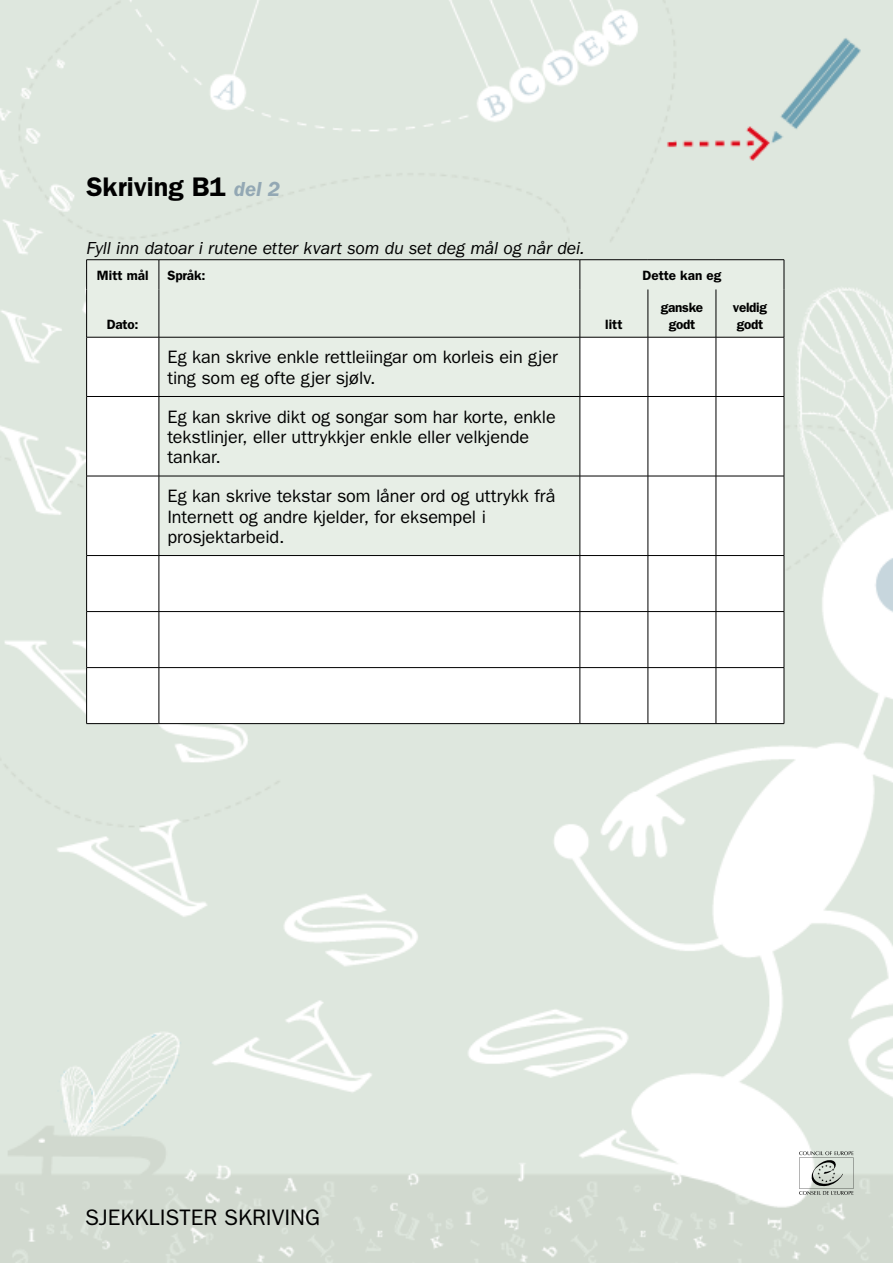
<style>
.page{position:relative;width:893px;height:1263px;background:#fff}
.page>*{position:absolute;margin:0;border:0;box-sizing:border-box;transform-origin:0 0}
.Overskrift_1{font:600 27px "Franklin Gothic";color:#000}
.t1{font:22.5px "Franklin Gothic";color:#000}
.Sjekklistebrød{font:18px/20.2px "Franklin Gothic";letter-spacing:-.005em;color:#000}
.Ingress{font:italic 18px "Franklin Gothic";letter-spacing:-.01em;color:#000}
.Overskrift_1-2{font:600 13.5px "Franklin Gothic";letter-spacing:-.015em;color:#000}
.s1{font-style:italic;font-size:21px;color:#93a8b4}
</style>
<div class="page">
<img style="left:0;top:0;width:893px;height:1263px">
<svg style="left:799px;top:1151px;width:54px;height:44px"></svg>
<div style="left:87px;top:260px;width:697px;height:77px;background:#e7eee6"></div>
<svg style="left:87px;top:338px;width:697px;height:385px"></svg>
<div style="left:160px;top:338px;width:420px;height:217px;background:#e7eee6"></div>
<svg style="left:159px;top:260px;width:1px;height:29px"></svg>
<svg style="left:580px;top:260px;width:1px;height:29px"></svg>
<hr style="left:648px;top:289px;width:1px;height:48px;background:#000">
<hr style="left:716px;top:289px;width:1px;height:48px;background:#000">
<hr style="left:86px;top:337px;width:1px;height:59px;background:#000">
<hr style="left:159px;top:337px;width:421px;height:1px;background:#000">
<hr style="left:159px;top:337px;width:1px;height:59px;background:#000">
<hr style="left:580px;top:337px;width:1px;height:59px;background:#000">
<hr style="left:648px;top:337px;width:1px;height:59px;background:#000">
<hr style="left:716px;top:337px;width:1px;height:59px;background:#000">
<hr style="left:784px;top:337px;width:1px;height:59px;background:#000">
<hr style="left:86px;top:396px;width:73px;height:1px;background:#000">
<hr style="left:86px;top:397px;width:1px;height:79px;background:#000">
<hr style="left:159px;top:396px;width:421px;height:1px;background:#000">
<hr style="left:159px;top:397px;width:1px;height:79px;background:#000">
<hr style="left:580px;top:396px;width:68px;height:1px;background:#000">
<hr style="left:580px;top:397px;width:1px;height:79px;background:#000">
<hr style="left:648px;top:396px;width:68px;height:1px;background:#000">
<hr style="left:648px;top:397px;width:1px;height:79px;background:#000">
<hr style="left:716px;top:396px;width:68px;height:1px;background:#000">
<hr style="left:716px;top:397px;width:1px;height:79px;background:#000">
<hr style="left:784px;top:397px;width:1px;height:79px;background:#000">
<hr style="left:86px;top:476px;width:73px;height:1px;background:#000">
<hr style="left:86px;top:476px;width:1px;height:79px;background:#000">
<hr style="left:159px;top:476px;width:421px;height:1px;background:#000">
<hr style="left:159px;top:476px;width:1px;height:79px;background:#000">
<hr style="left:580px;top:476px;width:68px;height:1px;background:#000">
<hr style="left:580px;top:476px;width:1px;height:79px;background:#000">
<hr style="left:648px;top:476px;width:68px;height:1px;background:#000">
<hr style="left:648px;top:476px;width:1px;height:79px;background:#000">
<hr style="left:716px;top:476px;width:68px;height:1px;background:#000">
<hr style="left:716px;top:476px;width:1px;height:79px;background:#000">
<hr style="left:784px;top:476px;width:1px;height:79px;background:#000">
<hr style="left:86px;top:555px;width:73px;height:1px;background:#000">
<hr style="left:86px;top:556px;width:1px;height:55px;background:#000">
<hr style="left:159px;top:555px;width:421px;height:1px;background:#000">
<hr style="left:159px;top:556px;width:1px;height:55px;background:#000">
<hr style="left:580px;top:555px;width:68px;height:1px;background:#000">
<hr style="left:580px;top:556px;width:1px;height:55px;background:#000">
<hr style="left:648px;top:555px;width:68px;height:1px;background:#000">
<hr style="left:648px;top:556px;width:1px;height:55px;background:#000">
<hr style="left:716px;top:555px;width:68px;height:1px;background:#000">
<hr style="left:716px;top:556px;width:1px;height:55px;background:#000">
<hr style="left:784px;top:556px;width:1px;height:55px;background:#000">
<hr style="left:86px;top:611px;width:73px;height:1px;background:#000">
<hr style="left:86px;top:612px;width:1px;height:55px;background:#000">
<hr style="left:159px;top:611px;width:421px;height:1px;background:#000">
<hr style="left:159px;top:612px;width:1px;height:55px;background:#000">
<hr style="left:580px;top:611px;width:68px;height:1px;background:#000">
<hr style="left:580px;top:612px;width:1px;height:55px;background:#000">
<hr style="left:648px;top:611px;width:68px;height:1px;background:#000">
<hr style="left:648px;top:612px;width:1px;height:55px;background:#000">
<hr style="left:716px;top:611px;width:68px;height:1px;background:#000">
<hr style="left:716px;top:612px;width:1px;height:55px;background:#000">
<hr style="left:784px;top:612px;width:1px;height:55px;background:#000">
<hr style="left:86px;top:667px;width:73px;height:1px;background:#000">
<hr style="left:86px;top:668px;width:1px;height:55px;background:#000">
<hr style="left:159px;top:667px;width:421px;height:1px;background:#000">
<hr style="left:159px;top:668px;width:1px;height:55px;background:#000">
<hr style="left:580px;top:667px;width:68px;height:1px;background:#000">
<hr style="left:580px;top:668px;width:1px;height:55px;background:#000">
<hr style="left:648px;top:667px;width:68px;height:1px;background:#000">
<hr style="left:648px;top:668px;width:1px;height:55px;background:#000">
<hr style="left:716px;top:667px;width:68px;height:1px;background:#000">
<hr style="left:716px;top:668px;width:1px;height:55px;background:#000">
<hr style="left:784px;top:668px;width:1px;height:55px;background:#000">
<hr style="left:86px;top:723px;width:73px;height:1px;background:#000">
<hr style="left:159px;top:723px;width:421px;height:1px;background:#000">
<hr style="left:580px;top:723px;width:68px;height:1px;background:#000">
<hr style="left:648px;top:723px;width:68px;height:1px;background:#000">
<hr style="left:716px;top:723px;width:68px;height:1px;background:#000">
<hr style="left:159px;top:289px;width:1px;height:48px;background:#000">
<hr style="left:580px;top:289px;width:1px;height:48px;background:#000">
<hr style="left:86px;top:259px;width:73px;height:1px;background:#000">
<svg style="left:86px;top:260px;width:1px;height:29px"></svg>
<hr style="left:159px;top:259px;width:421px;height:1px;background:#000">
<hr style="left:580px;top:259px;width:68px;height:1px;background:#000">
<hr style="left:648px;top:259px;width:68px;height:1px;background:#000">
<hr style="left:716px;top:259px;width:68px;height:1px;background:#000">
<svg style="left:784px;top:260px;width:1px;height:29px"></svg>
<hr style="left:86px;top:289px;width:1px;height:48px;background:#000">
<hr style="left:784px;top:289px;width:1px;height:48px;background:#000">
<hr style="left:86px;top:337px;width:73px;height:1px;background:#000">
<hr style="left:580px;top:337px;width:68px;height:1px;background:#000">
<hr style="left:648px;top:337px;width:68px;height:1px;background:#000">
<hr style="left:716px;top:337px;width:68px;height:1px;background:#000">
<p class="Overskrift_1" style="left:86px;top:171px;width:195px">Skriving B1 <span class="s1">del 2</span></p>
<p class="Ingress" style="left:86px;top:238px;width:500px">Fyll inn datoar i rutene etter kvart som du set deg mål og når dei.</p>
<p class="Overskrift_1-2" style="left:97px;top:267px;width:53px">Mitt mål</p>
<p class="Overskrift_1-2" style="left:167px;top:267px;width:40px">Språk:</p>
<p class="Overskrift_1-2" style="left:642px;top:267px;width:80px">Dette kan eg</p>
<p class="Overskrift_1-2" style="left:107px;top:316px;width:33px">Dato:</p>
<p class="Overskrift_1-2" style="left:605px;top:316px;width:19px">litt</p>
<p class="Overskrift_1-2" style="left:661px;top:300px;width:44px">ganske</p>
<p class="Overskrift_1-2" style="left:669px;top:316px;width:28px">godt</p>
<p class="Sjekklistebrød" style="left:167px;top:347px;width:392px">Eg kan skrive enkle rettleiingar om korleis ein gjer ting som eg ofte gjer sjølv.</p>
<p class="Sjekklistebrød" style="left:167px;top:407px;width:390px">Eg kan skrive dikt og songar som har korte, enkle tekstlinjer, eller uttrykkjer enkle eller velkjende tankar.</p>
<p class="Sjekklistebrød" style="left:167px;top:486px;width:390px">Eg kan skrive tekstar som låner ord og uttrykk frå<br>Internett og andre kjelder, for eksempel i prosjektarbeid.</p>
<p class="Overskrift_1-2" style="left:733px;top:300px;width:36px">veldig</p>
<p class="Overskrift_1-2" style="left:737px;top:316px;width:28px">godt</p>
<p class="t1" style="left:85px;top:1204px;width:236px">SJEKKLISTER SKRIVING</p>
</div>
